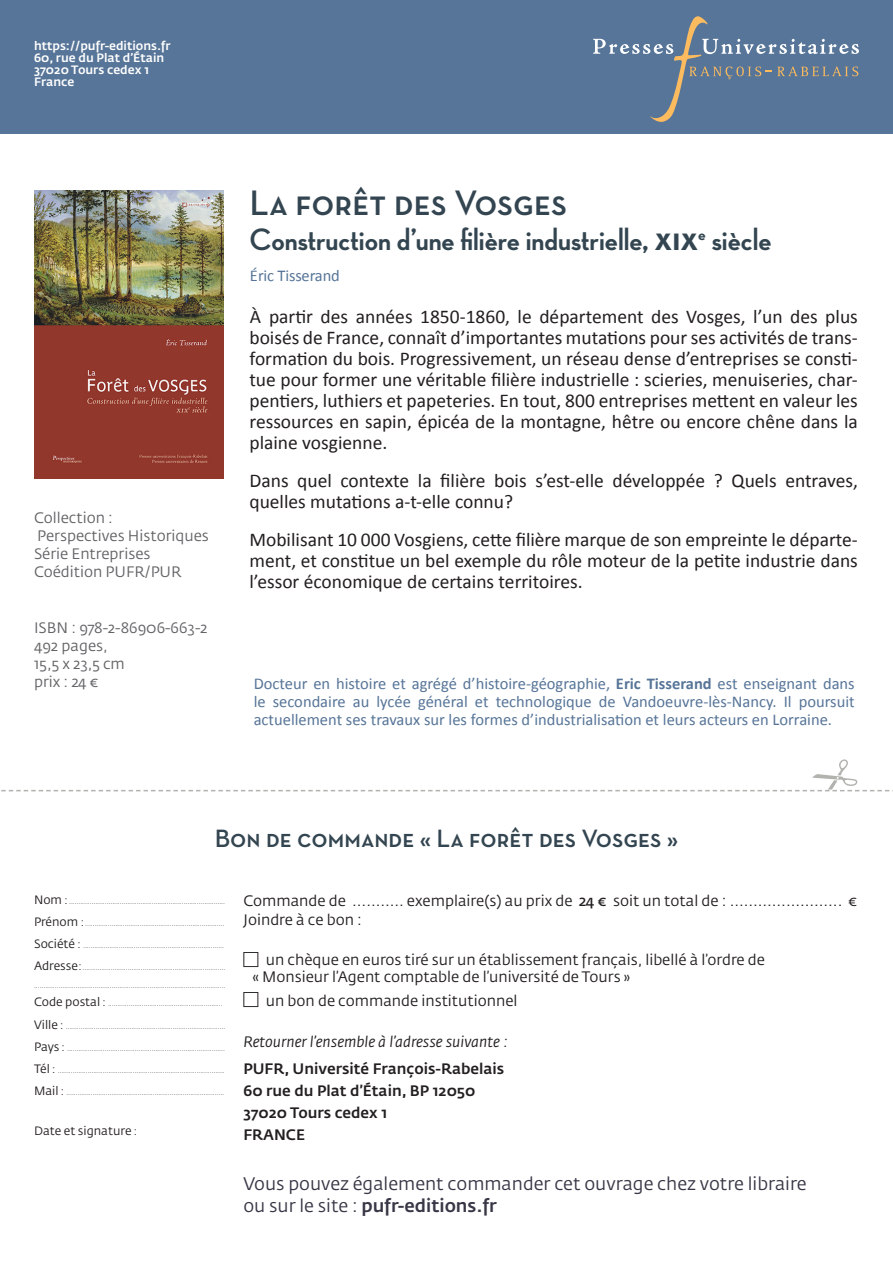
<style>
.page{position:relative;width:893px;height:1263px;background:#fff}
.page>*{position:absolute;margin:0;border:0;box-sizing:border-box;transform-origin:0 0}
.t1{font:36px "Neutra Text Demi SC";color:#334550}
.t2{font:700 31.5px "Neutra Disp";color:#334550}
.t3{font:25.5px "Neutra Text Demi SC";color:#334550}
.t4{font:19.5px/21px "Calibri";color:#231f20;text-align:justify}
.t5{font:18px/21.6px "Fedra Sans Std";color:#383746}
.t6{font:16.5px/18px "Calibri";color:#577598;text-align:justify}
.t7{font:15px/19.2px "Fedra Sans Std";color:#231f20}
.t8{font:15px/18px "Fedra Sans Std";color:#636366}
.t9{font:500 15px/22.2px "Fedra Sans Std";color:#231f20}
.t10{font:italic 15px "Fedra Sans Std";color:#231f20}
.t11{font:500 12px/12px "Fedra Sans Std";color:#fff}
.t12{font:12px "Fedra Sans Std";color:#231f20}
.t13{font:6px "Fedra Sans Std";color:#231f20}
.s1{font-family:"Neutra Text Bold SC";font-weight:400}
.s2{font-weight:700}
.s3{font-size:12px}
.s4{font-size:10.5px}
.s5{font-style:inherit}
.s6{font-weight:500}
</style>
<div class="page">
<img style="left:34px;top:190px;width:190px;height:289px">
<svg style="left:1px;top:759px;width:892px;height:32px"></svg>
<div style="left:1px;top:0;width:892px;height:134px;background:#577598"></div>
<svg style="left:593px;top:16px;width:266px;height:106px"></svg>
<h3 class="t11" style="left:34px;top:40px;width:138px">https://pufr-editions.fr<br>60, rue du Plat d’Étain<br>37020 Tours cedex 1<br>France</h3>
<h3 class="t8" style="left:34px;top:509px;width:176px">Collection :<br>Perspectives Historiques<br>Série Entreprises<br>Coédition PUFR/PUR</h3>
<h3 class="t8" style="left:34px;top:618px;width:175px">ISBN : 978-2-86906-663-2<br>492 pages,<br>15,5 x 23,5 cm<br>prix : 24 €</h3>
<h1 class="t1" style="left:249px;top:181px;width:319px">La forêt des Vosges</h1>
<h2 class="t2" style="left:249px;top:222px;width:524px">Construction d’une filière industrielle, <span class="s1">xix</span><sup>e</sup> siècle</h2>
<h3 class="t6" style="left:250px;top:267px;width:92px">Éric Tisserand</h3>
<p class="t4" style="left:249px;top:306px;width:610px">À partir des années 1850-1860, le département des Vosges, l’un des plus boisés de France, connaît d’importantes mutations pour ses activités de trans&shy;formation du bois. Progressivement, un réseau dense d’entreprises se consti&shy;tue pour former une véritable filière industrielle : scieries, menuiseries, char&shy;pentiers, luthiers et papeteries. En tout, 800 entreprises mettent en valeur les ressources en sapin, épicéa de la montagne, hêtre ou encore chêne dans la plaine vosgienne.</p>
<h3 class="t4" style="left:249px;top:470px;width:610px">Dans quel contexte la filière bois s’est-elle développée ? Quels entraves, quelles mutations a-t-elle connu?</h3>
<h3 class="t4" style="left:249px;top:529px;width:610px">Mobilisant 10 000 Vosgiens, cette filière marque de son empreinte le départe&shy;ment, et constitue un bel exemple du rôle moteur de la petite industrie dans l’essor économique de certains territoires.</h3>
<p class="t6" style="left:254px;top:674px;width:602px">Docteur en histoire et agrégé d’histoire-géographie, <span class="s2">Eric Tisserand</span> est enseignant dans le secondaire au lycée général et technologique de Vandoeuvre-lès-Nancy. Il poursuit actuellement ses travaux sur les formes d’industrialisation et leurs acteurs en Lorraine.</p>
<h3 class="t3" style="left:215px;top:823px;width:465px">Bon de commande « La forêt des Vosges »</h3>
<p class="t13" style="left:34px;top:898px;width:193px"><span class="s3">Nom</span> <span class="s4">:</span> ...................................................................................</p>
<p class="t13" style="left:34px;top:920px;width:192px"><span class="s3">Prénom</span> <span class="s4">:</span> ..........................................................................</p>
<p class="t13" style="left:34px;top:942px;width:191px"><span class="s3">Société</span> <span class="s4">:</span> ...........................................................................</p>
<p class="t13" style="left:34px;top:964px;width:193px"><span class="s3">Adresse</span> <span class="s4">:</span> ............................................................................</p>
<p class="t13" style="left:34px;top:982px;width:193px">.....................................................................................................</p>
<p class="t13" style="left:34px;top:1000px;width:190px"><span class="s3">Code postal</span> <span class="s4">:</span> .............................................................</p>
<p class="t13" style="left:34px;top:1023px;width:193px"><span class="s3">Ville</span> <span class="s4">:</span> .....................................................................................</p>
<p class="t13" style="left:34px;top:1045px;width:192px"><span class="s3">Pays</span> <span class="s4">:</span> ....................................................................................</p>
<p class="t13" style="left:34px;top:1067px;width:192px"><span class="s3">Tél</span> <span class="s4">:</span> .........................................................................................</p>
<p class="t13" style="left:34px;top:1089px;width:192px"><span class="s3">Mail</span> <span class="s4">:</span> ....................................................................................</p>
<h3 class="t12" style="left:34px;top:1123px;width:105px">Date et signature <span class="s4">:</span></h3>
<h3 class="t7" style="left:243px;top:891px;width:615px">Commande de ........... exemplaire(s) au prix de <span class="s5">24 €</span> soit un total de : ........................ €<br>Joindre à ce bon :</h3>
<h3 class="t7" style="left:252px;top:952px;width:514px;line-height:16.5px;text-indent:14px">un chèque en euros tiré sur un établissement français, libellé à l’ordre de « Monsieur l’Agent comptable de l’université de Tours »</h3>
<h3 class="t7" style="left:266px;top:991px;width:253px">un bon de commande institutionnel</h3>
<h3 class="t10" style="left:243px;top:1032px;width:266px">Retourner l’ensemble à l’adresse suivante :</h3>
<h3 class="t9" style="left:243px;top:1057px;width:262px">PUFR, Université François-Rabelais<br>60 rue du Plat d’Étain, BP 12050<br>37020 Tours cedex 1<br>FRANCE</h3>
<h3 class="t5" style="left:243px;top:1173px;width:565px">Vous pouvez également commander cet ouvrage chez votre libraire ou sur le site : <span class="s6">pufr-editions.fr</span></h3>
</div>
